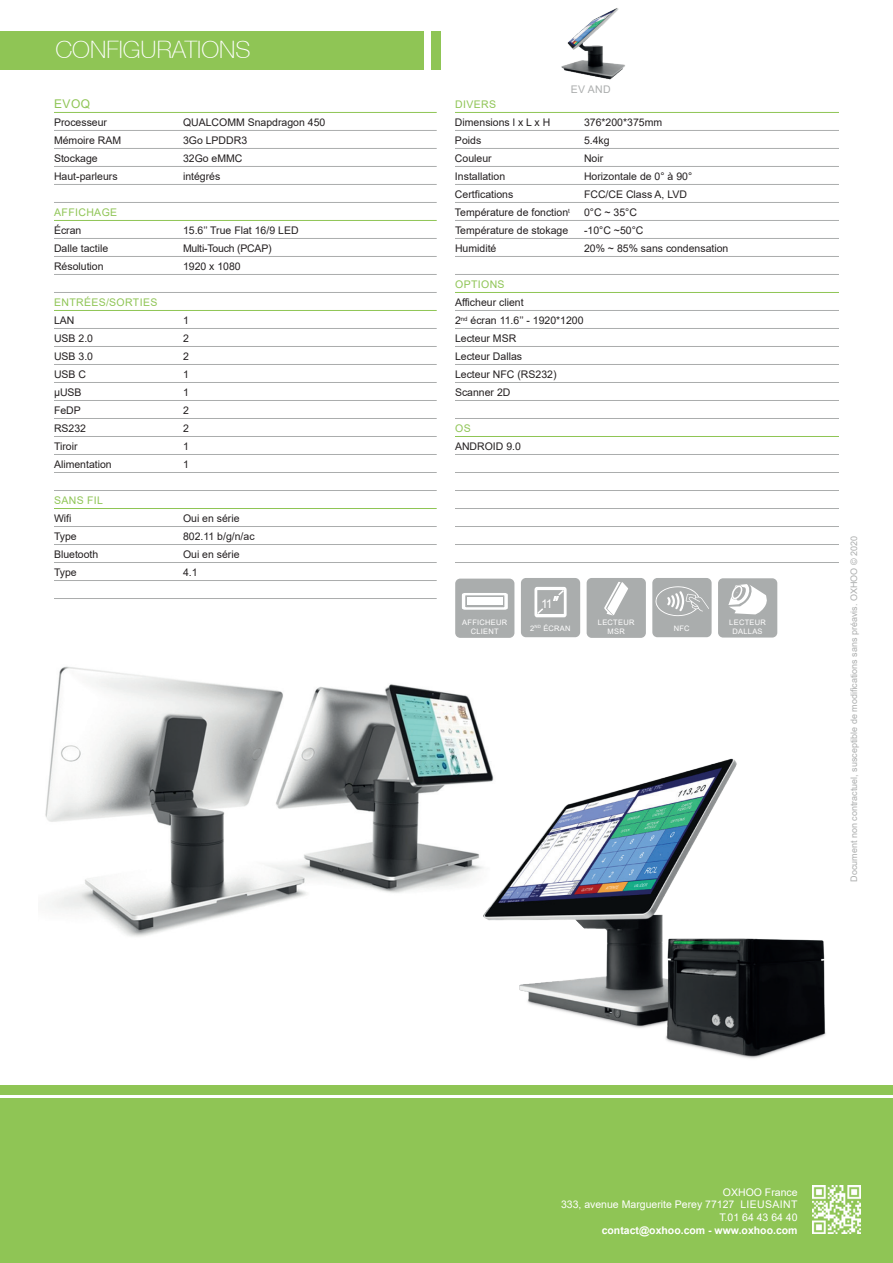
<style>
.page{position:relative;width:893px;height:1263px;background:#fff}
.page>*{position:absolute;margin:0;border:0;box-sizing:border-box;transform-origin:0 0}
.t1{font:100 24px "Helvetica 35";color:#fff}
.t2{font:16.2px "Myriad Pro";color:#fff;scale:.95 1}
.t3{font:12px "Arial";color:#8fc555}
.t4{font:12px "Arial";color:#fff}
.t5{font:10.5px/18px "Arial";color:#231f20}
.t6{font:10.5px/12.6px "Arial";color:#fff;text-align:right}
.t7{font:10.5px "Arial";letter-spacing:.035em;color:#8fc555}
.t8{font:700 10.5px "Arial";color:#fff}
.t9{font:10.5px "Arial";letter-spacing:-.02em;color:#231f20}
.t10{font:10.5px "Arial";color:#abadad}
.t11{font:9px "Arial";color:#abadad}
.t12{font:7.5px/9px "Arial";letter-spacing:.035em;color:#fff;text-align:center}
</style>
<div class="page">
<img style="left:45px;top:666px;width:431px;height:271px">
<div style="left:0;top:1085px;width:893px;height:178px;background:#8fc555"></div>
<hr style="left:0;top:1095px;width:893px;height:2px;background:#fff">
<img style="left:412px;top:718px;width:481px;height:380px">
<div style="left:0;top:31px;width:424px;height:39px;background:#8fc555"></div>
<hr style="left:54px;top:112px;width:383px;height:1px;background:#8fc555">
<hr style="left:54px;top:130px;width:383px;height:1px;background:#abadad">
<hr style="left:54px;top:148px;width:383px;height:1px;background:#abadad">
<hr style="left:54px;top:166px;width:383px;height:1px;background:#abadad">
<hr style="left:54px;top:184px;width:383px;height:1px;background:#abadad">
<hr style="left:54px;top:202px;width:383px;height:1px;background:#abadad">
<hr style="left:54px;top:220px;width:383px;height:1px;background:#8fc555">
<hr style="left:54px;top:238px;width:383px;height:1px;background:#abadad">
<hr style="left:54px;top:256px;width:383px;height:1px;background:#abadad">
<hr style="left:54px;top:274px;width:383px;height:1px;background:#abadad">
<hr style="left:54px;top:292px;width:383px;height:1px;background:#abadad">
<hr style="left:54px;top:310px;width:383px;height:1px;background:#8fc555">
<hr style="left:54px;top:328px;width:383px;height:1px;background:#abadad">
<hr style="left:54px;top:346px;width:383px;height:1px;background:#abadad">
<hr style="left:54px;top:364px;width:383px;height:1px;background:#abadad">
<hr style="left:54px;top:382px;width:383px;height:1px;background:#abadad">
<hr style="left:54px;top:400px;width:383px;height:1px;background:#abadad">
<hr style="left:54px;top:418px;width:383px;height:1px;background:#abadad">
<hr style="left:54px;top:436px;width:383px;height:1px;background:#abadad">
<hr style="left:54px;top:454px;width:383px;height:1px;background:#abadad">
<hr style="left:54px;top:472px;width:383px;height:1px;background:#abadad">
<hr style="left:54px;top:490px;width:383px;height:1px;background:#abadad">
<hr style="left:54px;top:508px;width:383px;height:1px;background:#8fc555">
<hr style="left:54px;top:526px;width:383px;height:1px;background:#abadad">
<hr style="left:54px;top:544px;width:383px;height:1px;background:#abadad">
<hr style="left:54px;top:562px;width:383px;height:1px;background:#abadad">
<hr style="left:54px;top:580px;width:383px;height:1px;background:#abadad">
<hr style="left:54px;top:598px;width:383px;height:1px;background:#abadad">
<hr style="left:455px;top:112px;width:384px;height:1px;background:#8fc555">
<hr style="left:455px;top:130px;width:384px;height:1px;background:#abadad">
<hr style="left:455px;top:148px;width:384px;height:1px;background:#abadad">
<hr style="left:455px;top:166px;width:384px;height:1px;background:#abadad">
<hr style="left:455px;top:184px;width:384px;height:1px;background:#abadad">
<hr style="left:455px;top:202px;width:384px;height:1px;background:#abadad">
<hr style="left:455px;top:220px;width:384px;height:1px;background:#abadad">
<hr style="left:455px;top:238px;width:384px;height:1px;background:#abadad">
<hr style="left:455px;top:256px;width:384px;height:1px;background:#abadad">
<hr style="left:455px;top:274px;width:384px;height:1px;background:#abadad">
<hr style="left:455px;top:292px;width:384px;height:1px;background:#8fc555">
<hr style="left:455px;top:310px;width:384px;height:1px;background:#abadad">
<hr style="left:455px;top:328px;width:384px;height:1px;background:#abadad">
<hr style="left:455px;top:346px;width:384px;height:1px;background:#abadad">
<hr style="left:455px;top:364px;width:384px;height:1px;background:#abadad">
<hr style="left:455px;top:382px;width:384px;height:1px;background:#abadad">
<hr style="left:455px;top:400px;width:384px;height:1px;background:#abadad">
<hr style="left:455px;top:418px;width:384px;height:1px;background:#abadad">
<hr style="left:455px;top:436px;width:384px;height:1px;background:#8fc555">
<hr style="left:455px;top:454px;width:384px;height:1px;background:#abadad">
<hr style="left:455px;top:472px;width:384px;height:1px;background:#abadad">
<hr style="left:455px;top:490px;width:384px;height:1px;background:#abadad">
<hr style="left:455px;top:508px;width:384px;height:1px;background:#abadad">
<hr style="left:455px;top:526px;width:384px;height:1px;background:#abadad">
<hr style="left:455px;top:544px;width:384px;height:1px;background:#abadad">
<hr style="left:455px;top:562px;width:384px;height:1px;background:#abadad">
<img style="left:813px;top:1186px;width:47px;height:47px">
<div style="left:432px;top:31px;width:9px;height:39px;background:#8fc555"></div>
<img style="left:561px;top:8px;width:64px;height:72px">
<div style="left:455px;top:579px;width:59px;height:59px;background:#aaadad;border-radius:5px"></div>
<svg style="left:462px;top:593px;width:46px;height:17px"></svg>
<div style="left:467px;top:597px;width:35px;height:8px;background:#fff"></div>
<div style="left:587px;top:578px;width:59px;height:60px;background:#aaadad;border-radius:5px"></div>
<svg style="left:604px;top:582px;width:24px;height:33px"></svg>
<div style="left:718px;top:578px;width:59px;height:59px;background:#aaadad;border-radius:5px"></div>
<svg style="left:728px;top:584px;width:39px;height:30px"></svg>
<div style="left:652px;top:578px;width:60px;height:59px;background:#aaadad;border-radius:5px"></div>
<svg style="left:655px;top:586px;width:54px;height:30px"></svg>
<div style="left:521px;top:578px;width:59px;height:59px;background:#aaadad;border-radius:5px"></div>
<svg style="left:534px;top:587px;width:33px;height:31px"></svg>
<h1 class="t1" style="left:55px;top:35px;width:197px">CONFIGURATIONS</h1>
<p class="t3" style="left:54px;top:96px;width:37px">EVOQ</p>
<p class="t5" style="left:54px;top:113px;width:55px">Processeur</p>
<p class="t5" style="left:183px;top:113px;width:144px">QUALCOMM Snapdragon 450</p>
<p class="t5" style="left:54px;top:131px;width:69px">Mémoire RAM</p>
<p class="t5" style="left:183px;top:131px;width:66px">3Go LPDDR3</p>
<p class="t5" style="left:54px;top:149px;width:45px">Stockage</p>
<p class="t5" style="left:183px;top:149px;width:61px">32Go eMMC</p>
<p class="t5" style="left:54px;top:167px;width:65px">Haut-parleurs</p>
<p class="t5" style="left:183px;top:167px;width:39px">intégrés</p>
<p class="t7" style="left:54px;top:205px;width:65px">AFFICHAGE</p>
<p class="t5" style="left:54px;top:221px;width:29px">Écran</p>
<p class="t5" style="left:183px;top:221px;width:117px">15.6’’ True Flat 16/9 LED</p>
<p class="t5" style="left:54px;top:239px;width:56px">Dalle tactile</p>
<p class="t9" style="left:183px;top:241px;width:90px">Multi-Touch (PCAP)</p>
<p class="t5" style="left:54px;top:257px;width:51px">Résolution</p>
<p class="t5" style="left:183px;top:257px;width:59px">1920 x 1080</p>
<p class="t7" style="left:54px;top:295px;width:105px">ENTRÉES/SORTIES</p>
<p class="t5" style="left:54px;top:311px;width:22px">LAN</p>
<p class="t5" style="left:183px;top:311px;width:7px">1</p>
<p class="t5" style="left:54px;top:329px;width:41px">USB 2.0</p>
<p class="t5" style="left:183px;top:329px;width:7px">2</p>
<p class="t5" style="left:54px;top:347px;width:41px">USB 3.0</p>
<p class="t5" style="left:183px;top:347px;width:7px">2</p>
<p class="t5" style="left:54px;top:365px;width:34px">USB C</p>
<p class="t5" style="left:183px;top:365px;width:7px">1</p>
<p class="t5" style="left:54px;top:383px;width:29px">µUSB</p>
<p class="t5" style="left:183px;top:383px;width:7px">1</p>
<p class="t5" style="left:54px;top:401px;width:28px">FeDP</p>
<p class="t5" style="left:183px;top:401px;width:7px">2</p>
<p class="t5" style="left:54px;top:419px;width:34px">RS232</p>
<p class="t5" style="left:183px;top:419px;width:7px">2</p>
<p class="t5" style="left:54px;top:437px;width:25px">Tiroir</p>
<p class="t5" style="left:183px;top:437px;width:7px">1</p>
<p class="t5" style="left:54px;top:455px;width:59px">Alimentation</p>
<p class="t5" style="left:183px;top:455px;width:7px">1</p>
<p class="t7" style="left:54px;top:493px;width:50px">SANS FIL</p>
<p class="t5" style="left:54px;top:509px;width:19px">Wifi</p>
<p class="t5" style="left:183px;top:509px;width:58px">Oui en série</p>
<p class="t5" style="left:54px;top:527px;width:24px">Type</p>
<p class="t5" style="left:183px;top:527px;width:73px">802.11 b/g/n/ac</p>
<p class="t5" style="left:54px;top:545px;width:46px">Bluetooth</p>
<p class="t5" style="left:183px;top:545px;width:58px">Oui en série</p>
<p class="t5" style="left:54px;top:563px;width:24px">Type</p>
<p class="t5" style="left:183px;top:563px;width:16px">4.1</p>
<p class="t10" style="left:571px;top:82px;width:41px">EV AND</p>
<p class="t7" style="left:455px;top:97px;width:42px">DIVERS</p>
<p class="t5" style="left:455px;top:113px;width:97px">Dimensions l x L x H</p>
<p class="t5" style="left:584px;top:113px;width:80px">376*200*375mm</p>
<p class="t5" style="left:455px;top:131px;width:28px">Poids</p>
<p class="t5" style="left:584px;top:131px;width:27px">5.4kg</p>
<p class="t5" style="left:455px;top:149px;width:38px">Couleur</p>
<p class="t5" style="left:584px;top:149px;width:21px">Noir</p>
<p class="t5" style="left:455px;top:167px;width:52px">Installation</p>
<p class="t5" style="left:584px;top:167px;width:110px">Horizontale de 0° à 90°</p>
<p class="t5" style="left:455px;top:185px;width:60px">Certfications</p>
<p class="t5" style="left:584px;top:185px;width:105px">FCC/CE Class A, LVD</p>
<p class="t5" style="left:455px;top:203px;width:116px">Température de fonction<sup>t</sup></p>
<p class="t5" style="left:584px;top:203px;width:55px">0°C ~ 35°C</p>
<p class="t5" style="left:455px;top:221px;width:115px">Température de stokage</p>
<p class="t5" style="left:584px;top:221px;width:61px">-10°C ~50°C</p>
<p class="t5" style="left:455px;top:239px;width:43px">Humidité</p>
<p class="t5" style="left:584px;top:239px;width:146px">20% ~ 85% sans condensation</p>
<p class="t7" style="left:455px;top:277px;width:51px">OPTIONS</p>
<p class="t5" style="left:455px;top:293px;width:130px">Afficheur client<br>2<sup>nd</sup> écran 11.6’’ - 1920*1200<br>Lecteur MSR<br>Lecteur Dallas<br>Lecteur NFC (RS232)<br>Scanner 2D</p>
<p class="t7" style="left:455px;top:421px;width:17px">OS</p>
<p class="t5" style="left:455px;top:437px;width:67px">ANDROID 9.0</p>
<h2 class="t2" style="left:553px;top:592px;width:7px">’’</h2>
<p class="t12" style="left:530px;top:623px;width:42px">2<sup>ND</sup> ÉCRAN</p>
<p class="t4" style="left:541px;top:595px;width:13px">11</p>
<p class="t12" style="left:462px;top:618px;width:47px">AFFICHEUR<br>CLIENT</p>
<p class="t12" style="left:598px;top:618px;width:38px">LECTEUR<br>MSR</p>
<p class="t12" style="left:729px;top:618px;width:38px">LECTEUR<br>DALLAS</p>
<p class="t12" style="left:674px;top:623px;width:17px">NFC</p>
<p class="t11" style="left:848px;top:882px;width:347px;rotate:-90deg">Document non contractuel, susceptible de modifications sans préavis. OXHOO © 2020</p>
<p class="t6" style="left:561px;top:1186px;width:238px">OXHOO France<br>333, avenue Marguerite Perey 77127 LIEUSAINT<br>T.01 64 43 64 40</p>
<p class="t8" style="left:602px;top:1222px;width:197px">contact@oxhoo.com - www.oxhoo.com</p>
</div>
